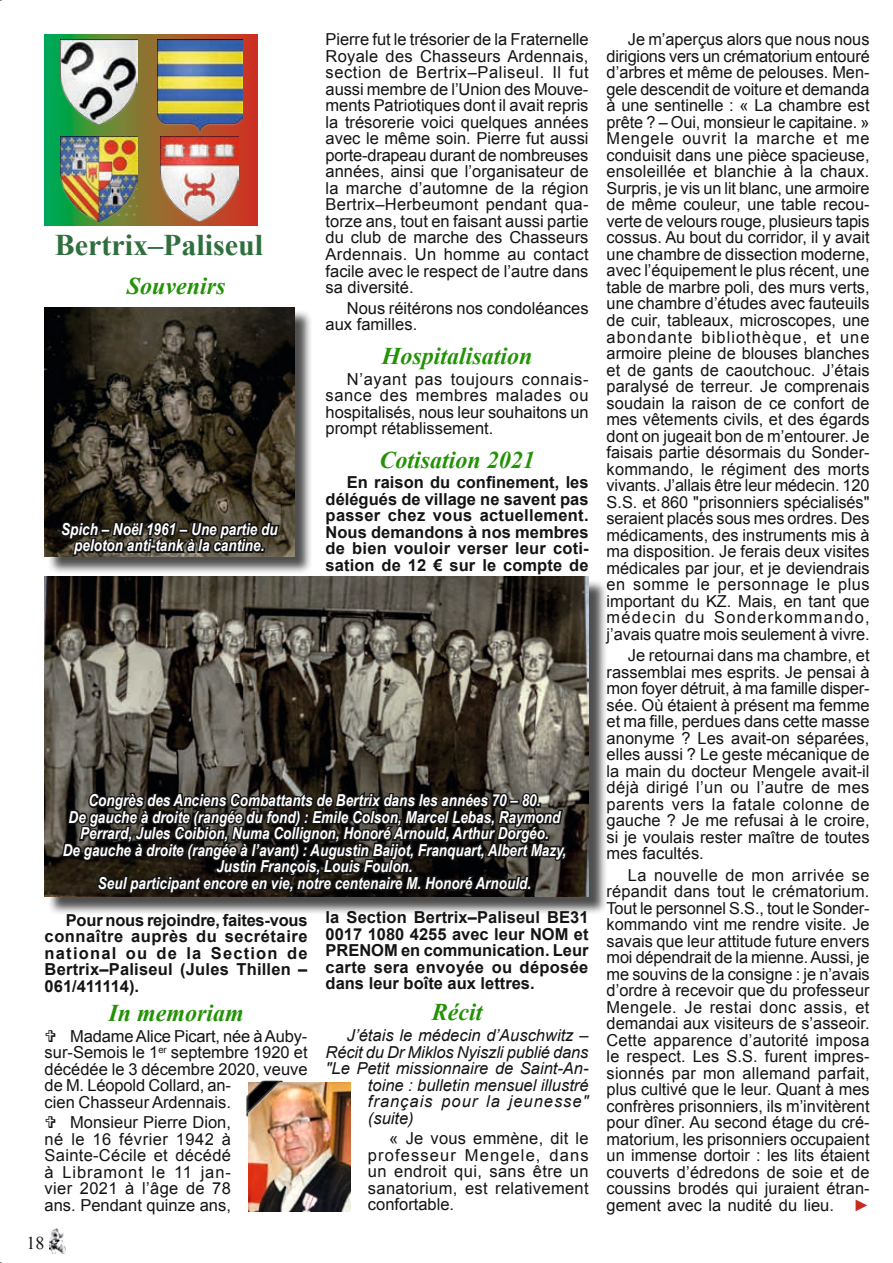
<style>
.page{position:relative;width:893px;height:1263px;background:#fff}
.page>*{position:absolute;margin:0;border:0;box-sizing:border-box;transform-origin:0 0}
.t1{font:700 30px "Times New Roman";color:#2f6f3e}
.t2{font:italic 700 24px "Times New Roman";color:#249207}
.t3{font:18px "Times New Roman";color:#131413}
.t4{font:16.5px/16.5px "Arial";color:#131413;text-align:justify}
.t5{font:700 16.5px/16.5px "Arial";letter-spacing:.01em;color:#131413;text-align:justify}
.t6{font:italic 700 16.5px/16.5px "Arial Narrow";color:#fff;text-align:center}
.t7{font:italic 16.5px "Arial";color:#131413}
.t8{font:italic 16.5px "Arial";letter-spacing:.06em;color:#131413}
.s1{font-style:italic;color:#ca2a1e}
</style>
<div class="page">
<img style="left:50px;top:1228px;width:16px;height:25px">
<img style="left:248px;top:1082px;width:103px;height:130px">
<img style="left:246px;top:1080px;width:63px;height:63px">
<div style="left:47px;top:309px;width:266px;height:266px;background:#131413;opacity:.75"></div>
<img style="left:45px;top:307px;width:249px;height:249px">
<svg style="left:58px;top:515px;width:223px;height:43px;background:#2f2c24"></svg>
<div style="left:47px;top:579px;width:560px;height:336px;background:#131413;opacity:.75"></div>
<img style="left:45px;top:577px;width:544px;height:320px">
<svg style="left:60px;top:781px;width:509px;height:119px;background:#22201c"></svg>
<svg style="left:45px;top:34px;width:212px;height:191px;background:#756e35"></svg>
<img style="left:157px;top:40px;width:85px;height:93px">
<img style="left:161px;top:137px;width:77px;height:85px">
<img style="left:60px;top:137px;width:78px;height:85px">
<img style="left:60px;top:40px;width:78px;height:85px">
<h1 class="t1" style="left:55px;top:223px;width:210px">Bertrix–Paliseul</h1>
<h2 class="t2" style="left:127px;top:269px;width:100px">Souvenirs</h2>
<p class="t6" style="left:61px;top:520px;width:218px">Spich – Noël 1961 – Une partie du peloton anti-tank à la cantine.</p>
<p class="t4" style="left:326px;top:31px;width:265px">Pierre fut le trésorier de la Fraternelle Royale des Chasseurs Ardennais, section de Bertrix–Paliseul. Il fut aussi membre de l’Union des Mouve&shy;ments Patriotiques dont il avait repris la trésorerie voici quelques années avec le même soin. Pierre fut aussi porte-drapeau durant de nombreuses années, ainsi que l’organisateur de la marche d’automne de la région Bertrix–Herbeumont pendant qua&shy;torze ans, tout en faisant aussi partie du club de marche des Chasseurs Ardennais. Un homme au contact facile avec le respect de l’autre dans sa diversité.</p>
<p class="t4" style="left:326px;top:300px;width:264px;text-indent:21px">Nous réitérons nos condoléances aux familles.</p>
<h2 class="t2" style="left:382px;top:339px;width:152px">Hospitalisation</h2>
<p class="t4" style="left:326px;top:370px;width:265px;text-indent:21px">N’ayant pas toujours connais&shy;sance des membres malades ou hospitalisés, nous leur souhaitons un prompt rétablissement.</p>
<h2 class="t2" style="left:379px;top:443px;width:157px">Cotisation 2021</h2>
<p class="t5" style="left:326px;top:474px;width:265px;text-indent:21px">En raison du confinement, les délégués de village ne savent pas passer chez vous actuellement.<br>Nous demandons à nos membres de bien vouloir verser leur coti&shy;sation de 12 € sur le compte de</p>
<p class="t6" style="left:63px;top:791px;width:505px">Congrès des Anciens Combattants de Bertrix dans les années 70 – 80.<br>De gauche à droite (rangée du fond) : Emile Colson, Marcel Lebas, Raymond Perrard, Jules Coibion, Numa Collignon, Honoré Arnould, Arthur Dorgéo.<br>De gauche à droite (rangée à l’avant) : Augustin Baijot, Franquart, Albert Mazy, Justin François, Louis Foulon.<br>Seul participant encore en vie, notre centenaire M. Honoré Arnould.</p>
<p class="t5" style="left:45px;top:912px;width:264px;text-indent:21px">Pour nous rejoindre, faites‑vous connaître auprès du secrétaire national ou de la Section de Bertrix–Paliseul (Jules Thillen – 061/411114).</p>
<h2 class="t2" style="left:108px;top:996px;width:137px">In memoriam</h2>
<p class="t4" style="left:45px;top:1027px;width:264px;text-align:left;text-indent:26px">Madame Alice Picart, née à Auby&shy;sur-Semois le 1<sup>er</sup> septembre 1920 et décédée le 3 décembre 2020, veuve de M. Léopold Collard, an-<br>cien Chasseur Ardennais.</p>
<p class="t4" style="left:45px;top:1114px;width:188px;text-indent:26px">Monsieur Pierre Dion, né le 16 février 1942 à Sainte‑Cécile et décédé à Libramont le 11 jan&shy;vier 2021 à l’âge de 78 ans. Pendant quinze ans,</p>
<p class="t3" style="left:27px;top:1230px;width:19px">18</p>
<p class="t5" style="left:326px;top:909px;width:265px">la Section Bertrix–Paliseul BE31<br>0017 1080 4255 avec leur NOM et PRENOM en communication. Leur carte sera envoyée ou déposée dans leur boîte aux lettres.</p>
<h2 class="t2" style="left:432px;top:995px;width:52px">Récit</h2>
<p class="t7" style="left:347px;top:1024px;width:243px">J’étais le médecin d’Auschwitz –</p>
<p class="t7" style="left:326px;top:1041px;width:264px">Récit du Dr Miklos Nyiszli publié dans</p>
<p class="t7" style="left:326px;top:1057px;width:264px">"Le Petit missionnaire de Saint‑An-</p>
<p class="t7" style="left:368px;top:1074px;width:222px">toine : bulletin mensuel illustré</p>
<p class="t8" style="left:368px;top:1090px;width:222px">français pour la jeunesse"</p>
<p class="t7" style="left:368px;top:1107px;width:47px">(suite)</p>
<p class="t4" style="left:368px;top:1130px;width:222px;text-indent:21px">« Je vous emmène, dit le professeur Mengele, dans un endroit qui, sans être un sanatorium, est relativement confortable.</p>
<p class="t4" style="left:607px;top:31px;width:265px;text-indent:21px">Je m’aperçus alors que nous nous dirigions vers un crématorium entouré d’arbres et même de pelouses. Men&shy;gele descendit de voiture et demanda à une sentinelle : « La chambre est prête ? – Oui, monsieur le capitaine. » Mengele ouvrit la marche et me conduisit dans une pièce spacieuse, ensoleillée et blanchie à la chaux.<br>Surpris, je vis un lit blanc, une armoire de même couleur, une table recou&shy;verte de velours rouge, plusieurs tapis cossus. Au bout du corridor, il y avait une chambre de dissection moderne, avec l’équipement le plus récent, une table de marbre poli, des murs verts, une chambre d’études avec fauteuils de cuir, tableaux, microscopes, une abondante bibliothèque, et une armoire pleine de blouses blanches et de gants de caoutchouc. J’étais paralysé de terreur. Je comprenais soudain la raison de ce confort de mes vêtements civils, et des égards dont on jugeait bon de m’entourer. Je faisais partie désormais du Sonder&shy;kommando, le régiment des morts vivants. J’allais être leur médecin. 120<br>S.S. et 860 "prisonniers spécialisés" seraient placés sous mes ordres. Des médicaments, des instruments mis à ma disposition. Je ferais deux visites médicales par jour, et je deviendrais en somme le personnage le plus important du KZ. Mais, en tant que médecin du Sonderkommando, j’avais quatre mois seulement à vivre.</p>
<p class="t4" style="left:607px;top:647px;width:265px;text-indent:21px">Je retournai dans ma chambre, et rassemblai mes esprits. Je pensai à mon foyer détruit, à ma famille disper&shy;sée. Où étaient à présent ma femme et ma fille, perdues dans cette masse anonyme ? Les avait-on séparées, elles aussi ? Le geste mécanique de la main du docteur Mengele avait-il déjà dirigé l’un ou l’autre de mes parents vers la fatale colonne de gauche ? Je me refusai à le croire, si je voulais rester maître de toutes mes facultés.</p>
<p class="t4" style="left:607px;top:867px;width:265px;text-indent:21px">La nouvelle de mon arrivée se répandit dans tout le crématorium.<br>Tout le personnel S.S., tout le Sonder&shy;kommando vint me rendre visite. Je savais que leur attitude future envers moi dépendrait de la mienne. Aussi, je me souvins de la consigne : je n’avais d’ordre à recevoir que du professeur Mengele. Je restai donc assis, et demandai aux visiteurs de s’asseoir.<br>Cette apparence d’autorité imposa le respect. Les S.S. furent impres&shy;sionnés par mon allemand parfait, plus cultivé que le leur. Quant à mes confrères prisonniers, ils m’invitèrent pour dîner. Au second étage du cré&shy;matorium, les prisonniers occupaient un immense dortoir : les lits étaient couverts d’édredons de soie et de coussins brodés qui juraient étran&shy;gement avec la nudité du lieu. <span class="s1">►</span></p>
</div>
